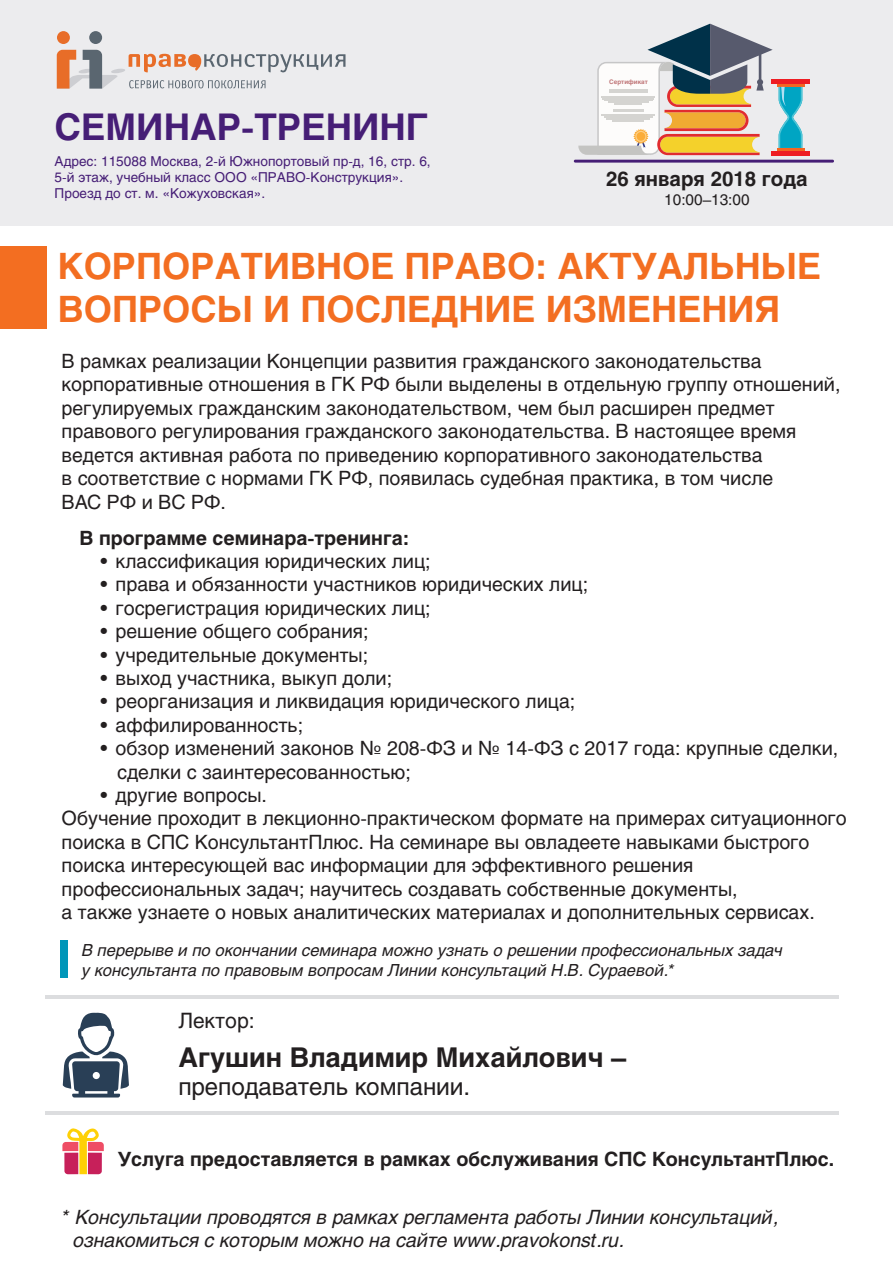
<style>
.page{position:relative;width:893px;height:1263px;background:#fff}
.page>*{position:absolute;margin:0;border:0;box-sizing:border-box;transform-origin:0 0}
.t1{font:700 36.45px "Helios";color:#461e76}
.t2{font:700 36px/43.2px "Helios";color:#f36e21}
.t3{font:700 27px "Helios";color:#231f20}
.t4{font:24px "Helios";letter-spacing:-.005em;color:#231f20}
.t5{font:21px "Helios";color:#231f20}
.t6{font:700 20.25px "Helios";color:#231f20}
.t7{font:19.5px/23.4px "Helios";color:#231f20}
.t8{font:italic 19.5px/23.4px "Helios";letter-spacing:-.005em;color:#231f20}
.t9{font:700 19.5px "Helios";color:#231f20}
.t10{font:italic 16.5px/19.8px "Helios";color:#231f20}
.t11{font:15.15px "Helios";color:#231f20}
.t12{font:13.5px/16.2px "Helios";color:#461e76}
.t13{font:700 6.3px "Helios";color:#c07678}
</style>
<div class="page">
<div style="left:0;top:0;width:893px;height:225px;background:#ececee"></div>
<svg style="left:57px;top:50px;width:289px;height:39px"></svg>
<div style="left:89px;top:31px;width:13px;height:13px;background:#5a6670;border-radius:50%"></div>
<div style="left:57px;top:31px;width:13px;height:13px;background:#e86d28;border-radius:50%"></div>
<hr style="left:574px;top:160px;width:260px;height:3px;background:#461e76">
<div style="left:0;top:246px;width:46px;height:83px;background:#f36e21"></div>
<svg style="left:578px;top:24px;width:195px;height:131px"></svg>
<hr style="left:771px;top:151px;width:39px;height:4px;background:#ee1d23">
<hr style="left:777px;top:148px;width:27px;height:3px;background:#f36621">
<div style="left:771px;top:79px;width:39px;height:5px;background:#ee1d23"></div>
<hr style="left:777px;top:84px;width:27px;height:3px;background:#f36621">
<svg style="left:779px;top:87px;width:23px;height:61px"></svg>
<hr style="left:45px;top:995px;width:794px;height:4px;background:#dcdddf">
<hr style="left:45px;top:1111px;width:794px;height:4px;background:#dcdddf">
<svg style="left:63px;top:1013px;width:66px;height:84px"></svg>
<svg style="left:62px;top:1128px;width:42px;height:46px"></svg>
<div style="left:60px;top:940px;width:7px;height:37px;background:#0096b9"></div>
<h1 class="t1" style="left:55px;top:106px;width:375px">СЕМИНАР-ТРЕНИНГ</h1>
<p class="t12" style="left:55px;top:153px;width:378px">Адрес: 115088 Москва, 2-й Южнопортовый пр-д, 16, стр. 6,<br>5-й этаж, учебный класс ООО «ПРАВО-Конструкция».<br>Проезд до ст. м. «Кожуховская».</p>
<p class="t13" style="left:609px;top:78px;width:40px">Сертификат</p>
<p class="t6" style="left:606px;top:167px;width:203px">26 января 2018 года</p>
<p class="t11" style="left:664px;top:190px;width:87px">10:00–13:00</p>
<h2 class="t2" style="left:58px;top:244px;width:765px">КОРПОРАТИВНОЕ ПРАВО: АКТУАЛЬНЫЕ<br>ВОПРОСЫ И ПОСЛЕДНИЕ ИЗМЕНЕНИЯ</h2>
<p class="t7" style="left:62px;top:349px;width:780px">В рамках реализации Концепции развития гражданского законодательства корпоративные отношения в ГК РФ были выделены в отдельную группу отношений, регулируемых гражданским законодательством, чем был расширен предмет правового регулирования гражданского законодательства. В настоящее время ведется активная работа по приведению корпоративного законодательства<br>в соответствие с нормами ГК РФ, появилась судебная практика, в том числе<br>ВАС РФ и ВС РФ.</p>
<p class="t9" style="left:80px;top:526px;width:331px">В программе семинара-тренинга:</p>
<p class="t7" style="left:101px;top:549px;width:332px">• классификация юридических лиц;</p>
<p class="t7" style="left:101px;top:572px;width:489px">• права и обязанности участников юридических лиц;</p>
<p class="t7" style="left:101px;top:596px;width:332px">• госрегистрация юридических лиц;</p>
<p class="t7" style="left:101px;top:619px;width:269px">• решение общего собрания;</p>
<p class="t7" style="left:101px;top:643px;width:269px">• учредительные документы;</p>
<p class="t7" style="left:101px;top:666px;width:293px">• выход участника, выкуп доли;</p>
<p class="t7" style="left:101px;top:689px;width:476px">• реорганизация и ликвидация юридического лица;</p>
<p class="t7" style="left:101px;top:713px;width:204px">• аффилированность;</p>
<p class="t7" style="left:117px;top:736px;width:723px;text-indent:-16px">• обзор изменений законов № 208-ФЗ и № 14-ФЗ с 2017 года: крупные сделки, сделки с заинтересованностью;</p>
<p class="t7" style="left:62px;top:783px;width:787px;text-indent:39px">• другие вопросы.<br>Обучение проходит в лекционно-практическом формате на примерах ситуационного поиска в СПС КонсультантПлюс. На семинаре вы овладеете навыками быстрого поиска интересующей вас информации для эффективного решения профессиональных задач; научитесь создавать собственные документы,<br>а также узнаете о новых аналитических материалах и дополнительных сервисах.</p>
<p class="t10" style="left:82px;top:940px;width:702px">В перерыве и по окончании семинара можно узнать о решении профессиональных задач у консультанта по правовым вопросам Линии консультаций Н.В. Сураевой.*</p>
<p class="t5" style="left:178px;top:1008px;width:78px">Лектор:</p>
<h3 class="t3" style="left:178px;top:1041px;width:449px">Агушин Владимир Михайлович –</h3>
<p class="t4" style="left:178px;top:1073px;width:293px">преподаватель компании.</p>
<p class="t9" style="left:118px;top:1148px;width:718px">Услуга предоставляется в рамках обслуживания СПС КонсультантПлюс.</p>
<p class="t8" style="left:73px;top:1205px;width:706px;text-indent:-11px">* Консультации проводятся в рамках регламента работы Линии консультаций, ознакомиться с которым можно на сайте www.pravokonst.ru.</p>
</div>
